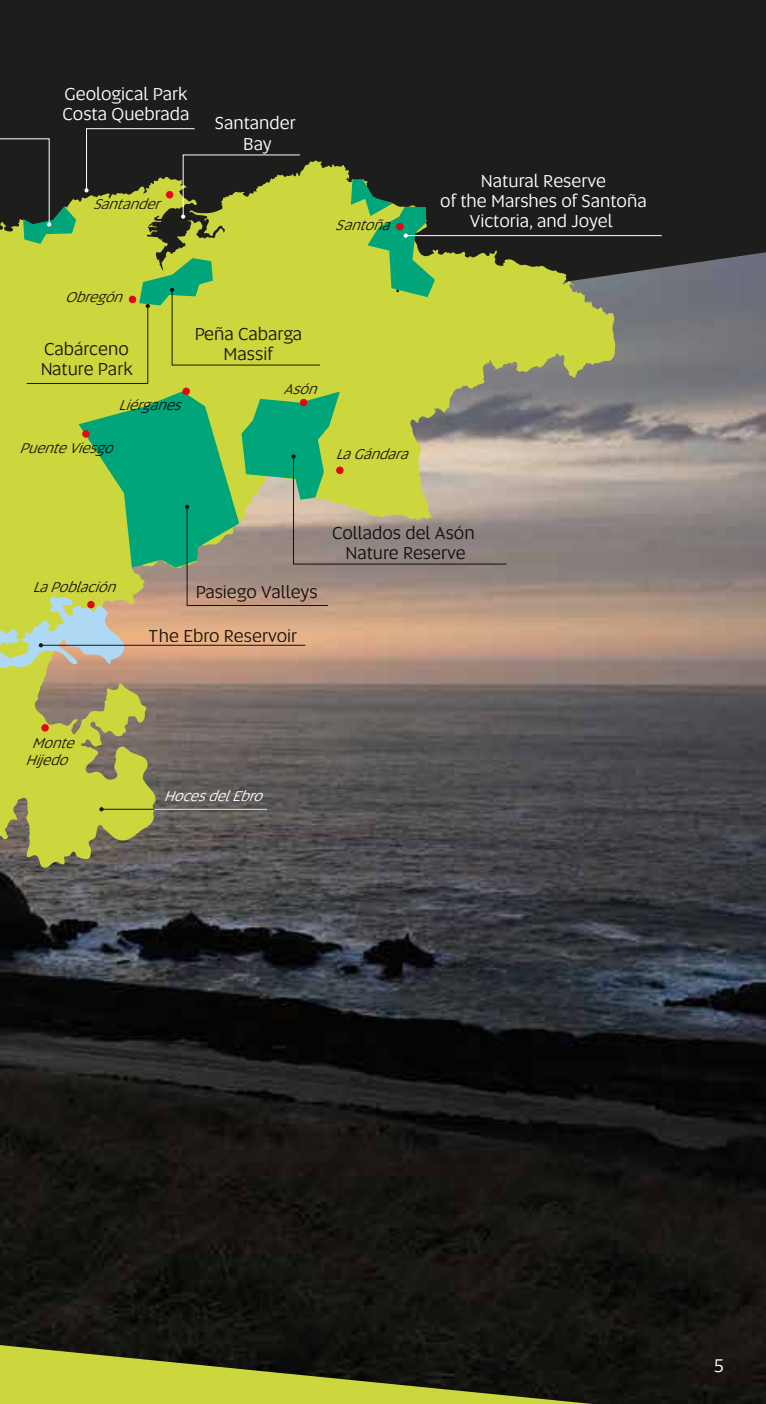
<style>
.page{position:relative;width:766px;height:1404px;background:#fff}
.page>*{position:absolute;margin:0;border:0;box-sizing:border-box;transform-origin:0 0}
.t1{font:19.12px "Altis";color:#fff}
.t2{font:18px/20.2px "Altis";color:#1d1d1b;text-align:center}
.t3{font:18px/20.2px "Altis";color:#fff;text-align:center}
.t4{font:italic 14.62px/16.9px "Altis";color:#1d1d1b;text-align:center}
.t5{font:italic 14.62px "Altis";color:#fff}
</style>
<div class="page">
<div style="left:0;top:0;width:765px;height:1189px;background:#1d1d1b"></div>
<img style="left:0;top:252px;width:765px;height:1151px">
<svg style="left:0;top:160px;width:615px;height:707px;background:#828053"></svg>
<hr style="left:405px;top:235px;width:256px;height:1px;background:#fff">
<svg style="left:351px;top:179px;width:84px;height:118px"></svg>
<div style="left:396px;top:223px;width:7px;height:7px;background:#e30613;border-radius:50%"></div>
<svg style="left:27px;top:258px;width:293px;height:126px;background:#bfd23f"></svg>
<div style="left:129px;top:295px;width:7px;height:8px;background:#e30613;border-radius:50%"></div>
<svg style="left:0;top:128px;width:300px;height:118px"></svg>
<hr style="left:101px;top:808px;width:166px;height:1px;background:#1d1d1b">
<svg style="left:99px;top:807px;width:5px;height:4px"></svg>
<hr style="left:154px;top:808px;width:113px;height:1px;background:#fff">
<svg style="left:182px;top:387px;width:8px;height:8px"></svg>
<div style="left:41px;top:724px;width:8px;height:7px;background:#e30613;border-radius:50%"></div>
<svg style="left:0;top:391px;width:506px;height:279px;background:#9eb070"></svg>
<p class="t3" style="left:63px;top:83px;width:128px;text-align:left">Geological Park<br>Costa Quebrada</p>
<p class="t4" style="left:93px;top:195px;width:75px">Santander</p>
<p class="t3" style="left:215px;top:112px;width:82px">Santander<br>Bay</p>
<p class="t4" style="left:336px;top:216px;width:62px">Santoña</p>
<p class="t4" style="left:65px;top:288px;width:65px">Obregón</p>
<p class="t2" style="left:40px;top:337px;width:94px;text-align:left">Cabárceno<br>Nature Park</p>
<p class="t4" style="left:118px;top:396px;width:71px">Liérganes</p>
<p class="t4" style="left:20px;top:438px;width:102px">PuenteViesgo</p>
<p class="t2" style="left:194px;top:322px;width:110px">Peña Cabarga<br>Massif</p>
<p class="t4" style="left:283px;top:380px;width:41px">Asón</p>
<p class="t4" style="left:335px;top:445px;width:81px">LaGándara</p>
<p class="t3" style="left:440px;top:170px;width:208px">Natural Reserve<br>of the Marshes of Santoña<br>Victoria, and Joyel</p>
<p class="t4" style="left:32px;top:578px;width:92px">LaPoblación</p>
<p class="t2" style="left:195px;top:581px;width:124px">Pasiego Valleys</p>
<p class="t2" style="left:149px;top:624px;width:150px">The Ebro Reservoir</p>
<p class="t2" style="left:332px;top:521px;width:144px">Collados del Asón<br>Nature Reserve</p>
<p class="t4" style="left:25px;top:734px;width:57px">Monte<br>Hijedo</p>
<p class="t5" style="left:164px;top:785px;width:107px">HocesdelEbro</p>
<p class="t1" style="left:714px;top:1352px;width:11px">5</p>
</div>
